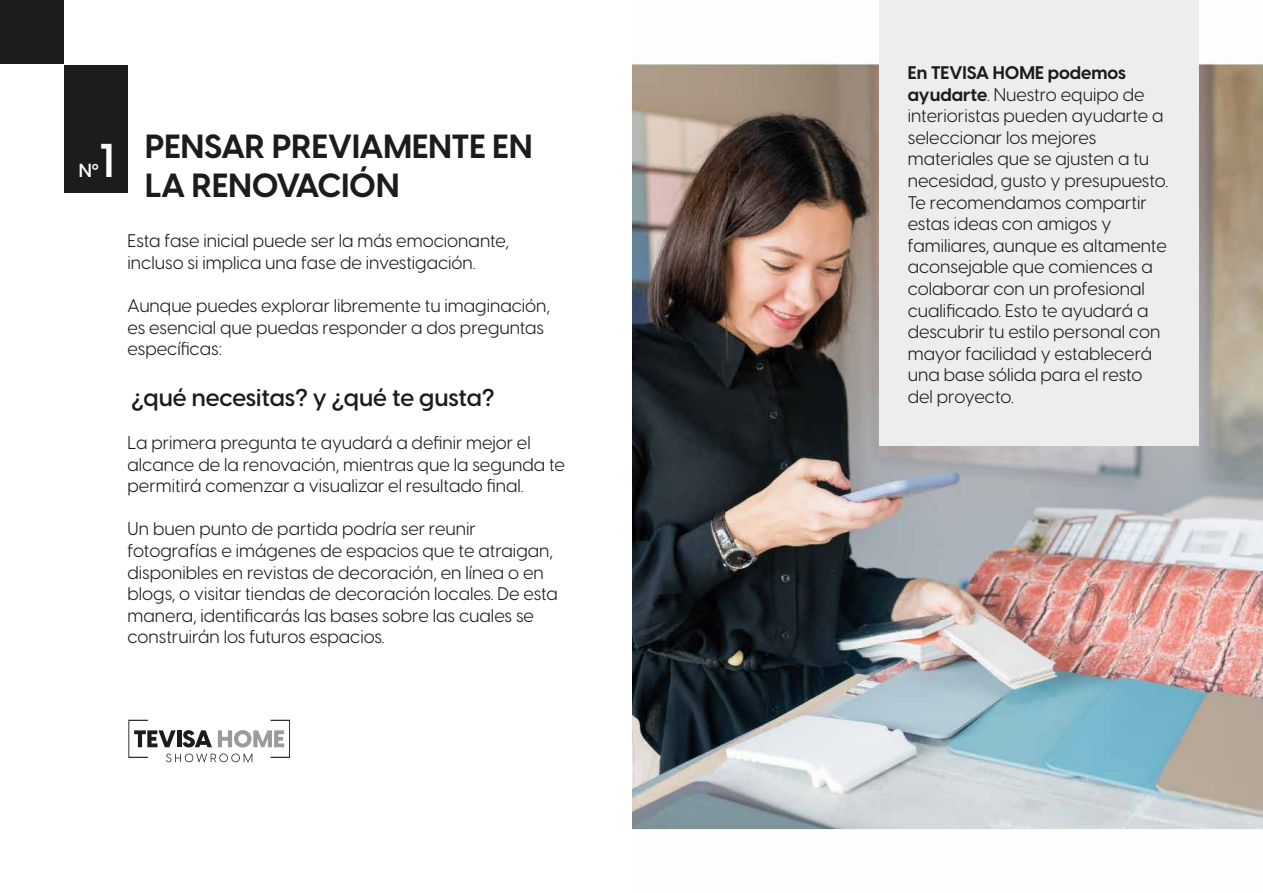
<style>
.page{position:relative;width:1263px;height:893px;background:#fff}
.page>*{position:absolute;margin:0;border:0;box-sizing:border-box;transform-origin:0 0}
.t1{font:700 33px/39.6px "Visby CF";color:#1c1c1b}
.t2{font:600 24px "Visby CF";color:#1c1c1b}
.t3{font:600 18.6px "Visby CF";color:#fff}
.t4{font:18px/21.6px "Visby CF";color:#1c1c1b}
.s1{font-weight:600;font-size:46.65px;color:#fff}
.s2{font-weight:700}
</style>
<div class="page">
<div style="left:0;top:0;width:64px;height:64px;background:#1c1c1b"></div>
<div style="left:64px;top:65px;width:64px;height:64px;background:#1c1c1b"></div>
<div style="left:64px;top:129px;width:64px;height:64px;background:#1c1c1b"></div>
<img style="left:632px;top:63px;width:631px;height:767px">
<svg style="left:128px;top:720px;width:162px;height:42px"></svg>
<div style="left:879px;top:0;width:320px;height:445px;background:#ededed"></div>
<h1 class="t1" style="left:145px;top:126px;width:389px;text-indent:-46px"><span class="s1">1</span> PENSAR PREVIAMENTE EN<br>LA RENOVACIÓN</h1>
<p class="t3" style="left:79px;top:159px;width:22px">Nº</p>
<p class="t4" style="left:128px;top:230px;width:383px">Esta fase inicial puede ser la más emocionante, incluso si implica una fase de investigación.</p>
<p class="t4" style="left:128px;top:295px;width:424px">Aunque puedes explorar libremente tu imaginación, es esencial que puedas responder a dos preguntas específicas:</p>
<h2 class="t2" style="left:131px;top:382px;width:364px">¿qué necesitas? y ¿qué te gusta?</h2>
<p class="t4" style="left:128px;top:432px;width:439px">La primera pregunta te ayudará a definir mejor el alcance de la renovación, mientras que la segunda te permitirá comenzar a visualizar el resultado final.</p>
<p class="t4" style="left:128px;top:518px;width:432px">Un buen punto de partida podría ser reunir fotografías e imágenes de espacios que te atraigan, disponibles en revistas de decoración, en línea o en blogs, o visitar tiendas de decoración locales. De esta manera, identificarás las bases sobre las cuales se construirán los futuros espacios.</p>
<p class="t4" style="left:908px;top:62px;width:262px"><span class="s2">En TEVISA HOME podemos ayudarte</span>. Nuestro equipo de interioristas pueden ayudarte a seleccionar los mejores materiales que se ajusten a tu necesidad, gusto y presupuesto.<br>Te recomendamos compartir estas ideas con amigos y familiares, aunque es altamente aconsejable que comiences a colaborar con un profesional cualificado. Esto te ayudará a descubrir tu estilo personal con mayor facilidad y establecerá una base sólida para el resto del proyecto.</p>
</div>
